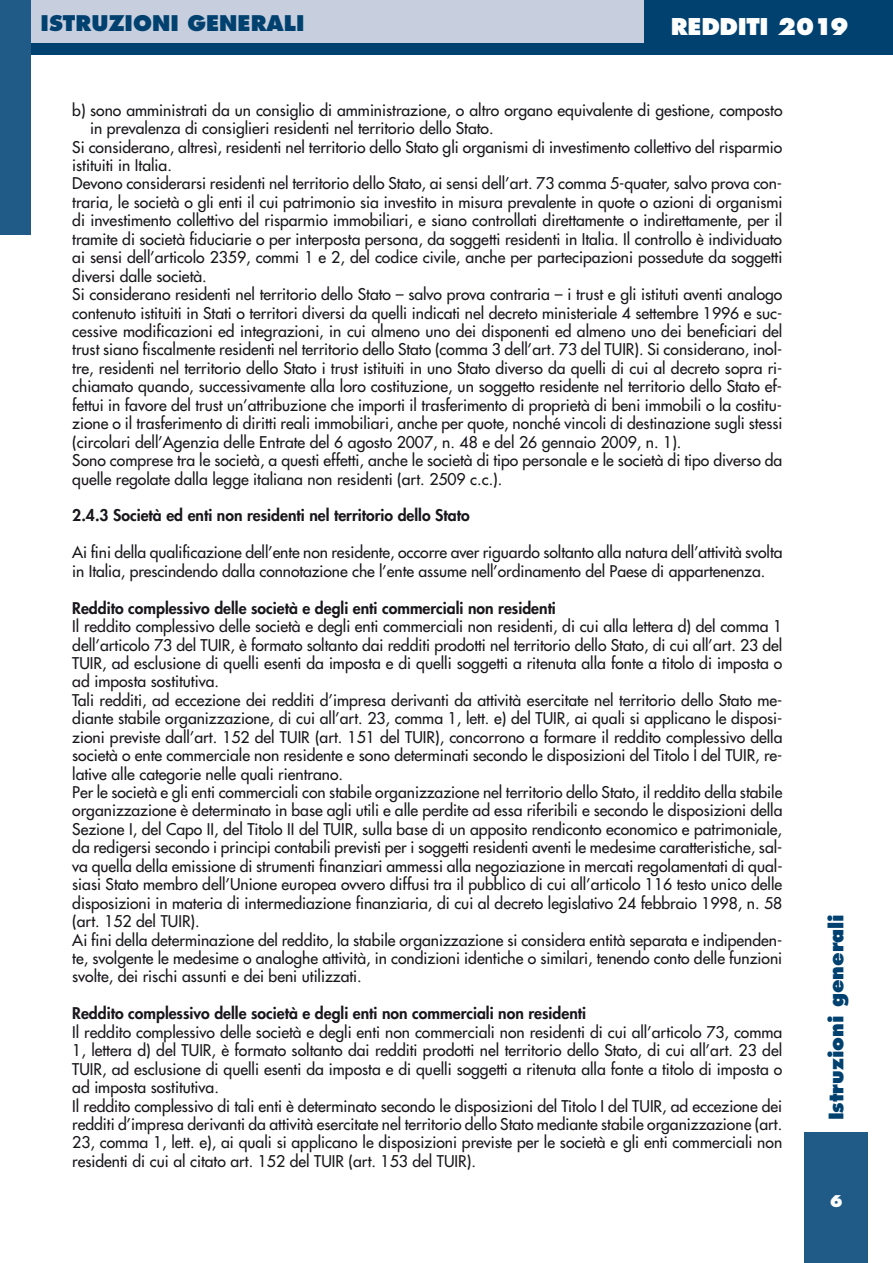
<style>
.page{position:relative;width:893px;height:1263px;background:#fff}
.page>*{position:absolute;margin:0;border:0;box-sizing:border-box;transform-origin:0 0}
.t1{font:800 22.5px "Futura";letter-spacing:-.015em;color:#fff}
.t2{font:800 21px "Futura";color:#004170}
.t3{font:800 19.5px "Futura";color:#004170}
.t4{font:15.75px/18.5px "Futura";color:#1a171c}
.t5{font:800 15.75px "Futura";color:#1a171c}
.t6{font:800 15.75px "Futura";color:#fff}
.s1{font-weight:800}
</style>
<div class="page">
<div style="left:804px;top:1132px;width:64px;height:131px;background:#205a86"></div>
<div style="left:30px;top:0;width:863px;height:54px;background:#004170"></div>
<div style="left:30px;top:0;width:614px;height:43px;background:#c7cedd"></div>
<div style="left:0;top:0;width:30px;height:235px;background:#205a86"></div>
<p class="t2" style="left:41px;top:14px;width:265px">ISTRUZIONI GENERALI</p>
<p class="t1" style="left:671px;top:16px;width:179px">REDDITI 2019</p>
<p class="t4" style="left:72px;top:102px;width:712px">b) sono amministrati da un consiglio di amministrazione, o altro organo equivalente di gestione, composto</p>
<p class="t4" style="left:90px;top:120px;width:405px">in prevalenza di consiglieri residenti nel territorio dello Stato.</p>
<p class="t4" style="left:72px;top:139px;width:711px">Si considerano, altresì, residenti nel territorio dello Stato gli organismi di investimento collettivo del risparmio</p>
<p class="t4" style="left:72px;top:157px;width:101px">istituiti in Italia.</p>
<p class="t4" style="left:72px;top:176px;width:711px">Devono considerarsi residenti nel territorio dello Stato, ai sensi dell’art. 73 comma 5-quater, salvo prova con-</p>
<p class="t4" style="left:72px;top:194px;width:712px">traria, le società o gli enti il cui patrimonio sia investito in misura prevalente in quote o azioni di organismi</p>
<p class="t4" style="left:72px;top:212px;width:711px">di investimento collettivo del risparmio immobiliari, e siano controllati direttamente o indirettamente, per il</p>
<p class="t4" style="left:72px;top:231px;width:711px">tramite di società fiduciarie o per interposta persona, da soggetti residenti in Italia. Il controllo è individuato</p>
<p class="t4" style="left:72px;top:249px;width:712px">ai sensi dell’articolo 2359, commi 1 e 2, del codice civile, anche per partecipazioni possedute da soggetti</p>
<p class="t4" style="left:72px;top:268px;width:136px">diversi dalle società.</p>
<p class="t4" style="left:72px;top:286px;width:712px">Si considerano residenti nel territorio dello Stato – salvo prova contraria – i trust e gli istituti aventi analogo</p>
<p class="t4" style="left:72px;top:305px;width:712px">contenuto istituiti in Stati o territori diversi da quelli indicati nel decreto ministeriale 4 settembre 1996 e suc-</p>
<p class="t4" style="left:72px;top:323px;width:712px">cessive modificazioni ed integrazioni, in cui almeno uno dei disponenti ed almeno uno dei beneficiari del</p>
<p class="t4" style="left:72px;top:341px;width:712px">trust siano fiscalmente residenti nel territorio dello Stato (comma 3 dell’art. 73 del TUIR). Si considerano, inol-</p>
<p class="t4" style="left:72px;top:360px;width:712px">tre, residenti nel territorio dello Stato i trust istituiti in uno Stato diverso da quelli di cui al decreto sopra ri-</p>
<p class="t4" style="left:72px;top:378px;width:711px">chiamato quando, successivamente alla loro costituzione, un soggetto residente nel territorio dello Stato ef-</p>
<p class="t4" style="left:72px;top:397px;width:711px">fettui in favore del trust un’attribuzione che importi il trasferimento di proprietà di beni immobili o la costitu-</p>
<p class="t4" style="left:72px;top:415px;width:712px">zione o il trasferimento di diritti reali immobiliari, anche per quote, nonché vincoli di destinazione sugli stessi</p>
<p class="t4" style="left:72px;top:434px;width:611px">(circolari dell’Agenzia delle Entrate del 6 agosto 2007, n. 48 e del 26 gennaio 2009, n. 1).</p>
<p class="t4" style="left:72px;top:452px;width:712px">Sono comprese tra le società, a questi effetti, anche le società di tipo personale e le società di tipo diverso da</p>
<p class="t4" style="left:72px;top:471px;width:432px">quelle regolate dalla legge italiana non residenti (art. 2509 c.c.).</p>
<p class="t5" style="left:72px;top:508px;width:399px">2.4.3 Società ed enti non residenti nel territorio dello Stato</p>
<p class="t4" style="left:72px;top:544px;width:712px">Ai fini della qualificazione dell’ente non residente, occorre aver riguardo soltanto alla natura dell’attività svolta in Italia, prescindendo dalla connotazione che l’ente assume nell’ordinamento del Paese di appartenenza.</p>
<p class="t4" style="left:72px;top:600px;width:712px"><span class="s1">Reddito complessivo delle società e degli enti commerciali non residenti<br></span>Il reddito complessivo delle società e degli enti commerciali non residenti, di cui alla lettera d) del comma 1 dell’articolo 73 del TUIR, è formato soltanto dai redditi prodotti nel territorio dello Stato, di cui all’art. 23 del TUIR, ad esclusione di quelli esenti da imposta e di quelli soggetti a ritenuta alla fonte a titolo di imposta o ad imposta sostitutiva.<br>Tali redditi, ad eccezione dei redditi d’impresa derivanti da attività esercitate nel territorio dello Stato me&shy;diante stabile organizzazione, di cui all’art. 23, comma 1, lett. e) del TUIR, ai quali si applicano le disposi&shy;zioni previste dall’art. 152 del TUIR (art. 151 del TUIR), concorrono a formare il reddito complessivo della società o ente commerciale non residente e sono determinati secondo le disposizioni del Titolo I del TUIR, re&shy;lative alle categorie nelle quali rientrano.<br>Per le società e gli enti commerciali con stabile organizzazione nel territorio dello Stato, il reddito della stabile organizzazione è determinato in base agli utili e alle perdite ad essa riferibili e secondo le disposizioni della Sezione I, del Capo II, del Titolo II del TUIR, sulla base di un apposito rendiconto economico e patrimoniale, da redigersi secondo i principi contabili previsti per i soggetti residenti aventi le medesime caratteristiche, sal&shy;va quella della emissione di strumenti finanziari ammessi alla negoziazione in mercati regolamentati di qual&shy;siasi Stato membro dell’Unione europea ovvero diffusi tra il pubblico di cui all’articolo 116 testo unico delle disposizioni in materia di intermediazione finanziaria, di cui al decreto legislativo 24 febbraio 1998, n. 58 (art. 152 del TUIR).<br>Ai fini della determinazione del reddito, la stabile organizzazione si considera entità separata e indipenden&shy;te, svolgente le medesime o analoghe attività, in condizioni identiche o similari, tenendo conto delle funzioni svolte, dei rischi assunti e dei beni utilizzati.</p>
<p class="t4" style="left:72px;top:1005px;width:712px"><span class="s1">Reddito complessivo delle società e degli enti non commerciali non residenti<br></span>Il reddito complessivo delle società e degli enti non commerciali non residenti di cui all’articolo 73, comma 1, lettera d) del TUIR, è formato soltanto dai redditi prodotti nel territorio dello Stato, di cui all’art. 23 del TUIR, ad esclusione di quelli esenti da imposta e di quelli soggetti a ritenuta alla fonte a titolo di imposta o ad imposta sostitutiva.<br>Il reddito complessivo di tali enti è determinato secondo le disposizioni del Titolo I del TUIR, ad eccezione dei redditi d’impresa derivanti da attività esercitate nel territorio dello Stato mediante stabile organizzazione (art.<br>23, comma 1, lett. e), ai quali si applicano le disposizioni previste per le società e gli enti commerciali non residenti di cui al citato art. 152 del TUIR (art. 153 del TUIR).</p>
<p class="t3" style="left:827px;top:1120px;width:208px;rotate:-90deg">Istruzioni generali</p>
<p class="t6" style="left:830px;top:1194px;width:15px">6</p>
</div>
